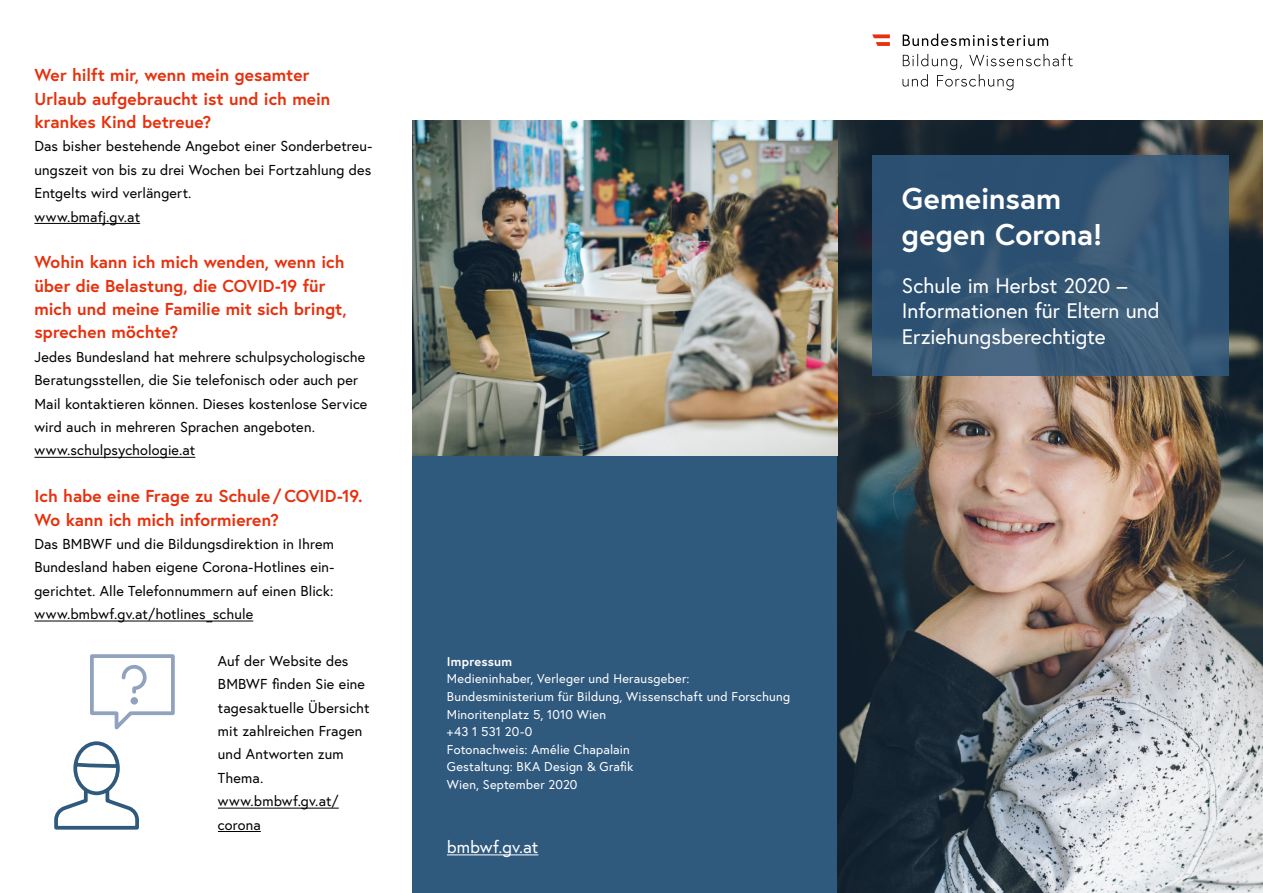
<style>
.page{position:relative;width:1263px;height:893px;background:#fff}
.page>*{position:absolute;margin:0;border:0;box-sizing:border-box;transform-origin:0 0}
.Titel{font:700 30px/36px "Europa Austria";letter-spacing:.005em;color:#fff}
.Untertitel{font:21px/25.2px "Europa Austria";color:#fff}
.h2_ohne_Num_als_h1{font:700 17.25px/23.4px "Europa Austria";color:#e6310e}
.p_Rückseite{font:17.25px "Europa Austria";letter-spacing:.005em;color:#fff}
.t1{font:14.4px/23.4px "Europa Austria";letter-spacing:.01em;color:#000}
.p_Impressum{font:12.75px "Europa Austria";letter-spacing:.015em;color:#fff}
.h_Impressum{font:700 12.75px "Europa Austria";letter-spacing:.015em;color:#fff}
</style>
<div class="page">
<div style="left:412px;top:121px;width:426px;height:772px;background:#30597e"></div>
<img style="left:838px;top:121px;width:425px;height:772px">
<svg style="left:902px;top:54px;width:171px;height:36px"></svg>
<svg style="left:903px;top:34px;width:145px;height:12px"></svg>
<svg style="left:872px;top:34px;width:18px;height:12px"></svg>
<hr style="left:447px;top:855px;width:91px;height:1px;background:#fff">
<svg style="left:872px;top:155px;width:356px;height:221px;background:#345675"></svg>
<hr style="left:34px;top:223px;width:106px;height:1px;background:#000">
<hr style="left:34px;top:457px;width:161px;height:1px;background:#000">
<hr style="left:34px;top:621px;width:219px;height:1px;background:#000">
<hr style="left:218px;top:808px;width:121px;height:1px;background:#000">
<hr style="left:218px;top:831px;width:43px;height:1px;background:#000">
<img style="left:412px;top:121px;width:426px;height:334px">
<svg style="left:54px;top:654px;width:121px;height:176px"></svg>
<h1 class="h2_ohne_Num_als_h1" style="left:34px;top:63px;width:297px">Wer hilft mir, wenn mein gesamter<br>Urlaub aufgebraucht ist und ich mein krankes Kind betreue?</h1>
<p class="t1" style="left:34px;top:134px;width:339px;text-align:justify">Das bisher bestehende Angebot einer Sonderbetreu&shy;ungszeit von bis zu drei Wochen bei Fortzahlung des Entgelts wird verlängert.</p>
<p class="t1" style="left:34px;top:205px;width:107px">www.bmafj.gv.at</p>
<h1 class="h2_ohne_Num_als_h1" style="left:34px;top:250px;width:314px">Wohin kann ich mich wenden, wenn ich über die Belastung, die COVID-19 für mich und meine Familie mit sich bringt, sprechen möchte?</h1>
<p class="t1" style="left:34px;top:345px;width:334px">Jedes Bundesland hat mehrere schulpsychologische Beratungsstellen, die Sie telefonisch oder auch per Mail kontaktieren können. Dieses kostenlose Service wird auch in mehreren Sprachen angeboten.</p>
<p class="t1" style="left:34px;top:438px;width:162px">www.schulpsychologie.at</p>
<h1 class="h2_ohne_Num_als_h1" style="left:34px;top:484px;width:330px">Ich habe eine Frage zu Schule /COVID-19.<br>Wo kann ich mich informieren?</h1>
<p class="t1" style="left:34px;top:532px;width:301px;text-align:justify">Das BMBWF und die Bildungsdirektion in Ihrem Bundesland haben eigene Corona-Hotlines ein&shy;gerichtet. Alle Telefonnummern auf einen Blick:</p>
<p class="t1" style="left:34px;top:602px;width:220px">www.bmbwf.gv.at/hotlines_schule</p>
<p class="t1" style="left:218px;top:649px;width:153px">Auf der Website des<br>BMBWF finden Sie eine tagesaktuelle Übersicht mit zahlreichen Fragen und Antworten zum<br>Thema.</p>
<p class="t1" style="left:218px;top:789px;width:122px">www.bmbwf.gv.at/ corona</p>
<h1 class="h_Impressum" style="left:447px;top:653px;width:67px">Impressum</h1>
<p class="p_Impressum" style="left:447px;top:671px;width:244px">Medieninhaber, Verleger und Herausgeber:</p>
<p class="p_Impressum" style="left:447px;top:688px;width:345px">Bundesministerium für Bildung, Wissenschaft und Forschung</p>
<p class="p_Impressum" style="left:447px;top:706px;width:161px">Minoritenplatz 5, 1010 Wien</p>
<p class="p_Impressum" style="left:447px;top:723px;width:87px">+43 1 531 20-0</p>
<p class="p_Impressum" style="left:447px;top:741px;width:184px">Fotonachweis: Amélie Chapalain</p>
<p class="p_Impressum" style="left:447px;top:758px;width:188px">Gestaltung: BKA Design &amp; Grafik</p>
<p class="p_Impressum" style="left:447px;top:776px;width:132px">Wien, September 2020</p>
<p class="p_Rückseite" style="left:447px;top:836px;width:93px">bmbwf.gv.at</p>
<p class="Titel" style="left:902px;top:179px;width:202px">Gemeinsam gegen Corona!</p>
<p class="Untertitel" style="left:902px;top:273px;width:259px">Schule im Herbst 2020 –<br>Informationen für Eltern und<br>Erziehungsberechtigte</p>
</div>
